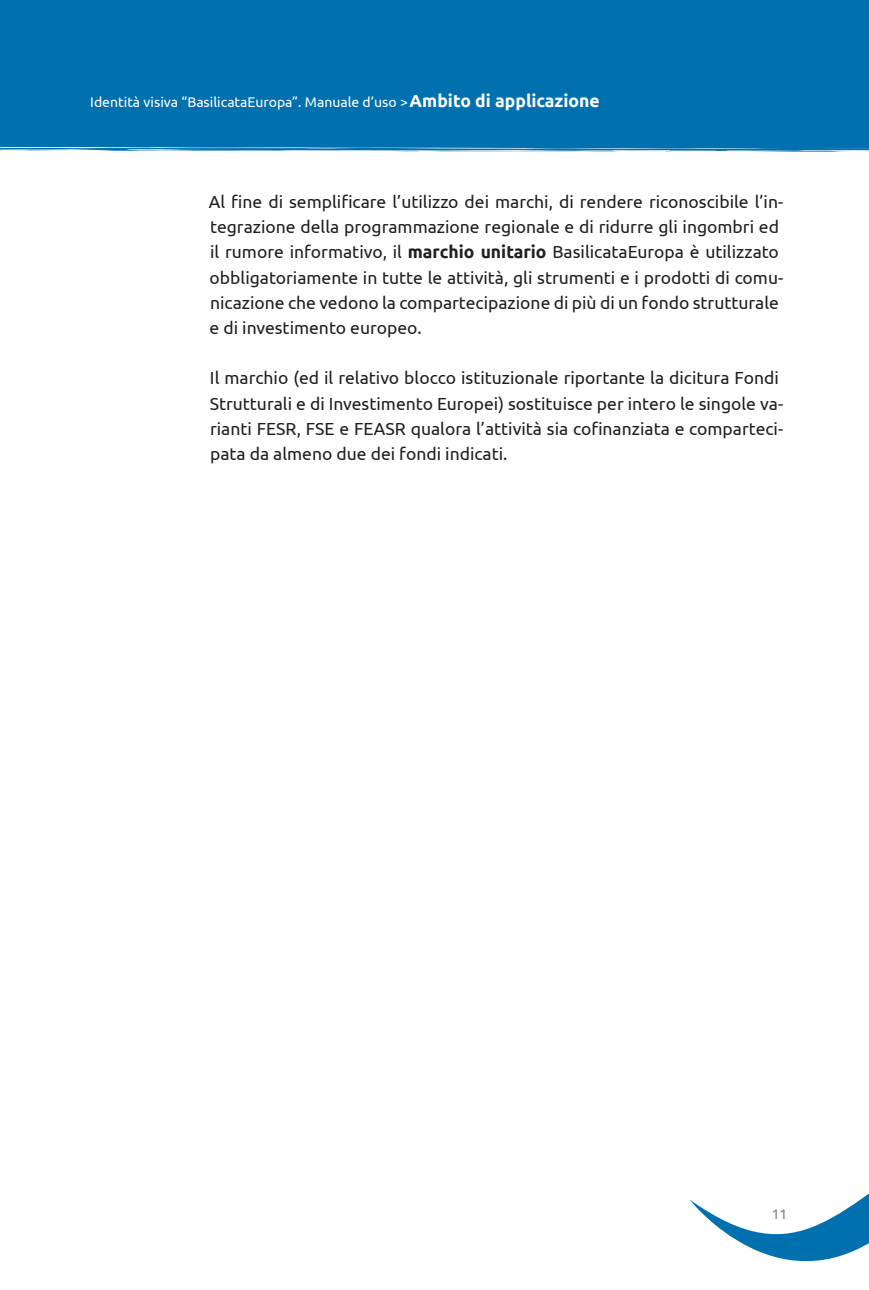
<style>
.page{position:relative;width:869px;height:1290px;background:#fff}
.page>*{position:absolute;margin:0;border:0;box-sizing:border-box;transform-origin:0 0}
.t1{font:17.5px/25.2px "Ubuntu";color:#231f20}
.t2{font:14px "Ubuntu";color:#fff}
.t3{font:14px "Ubuntu";color:#808285}
.s1{font-weight:700;font-size:17.5px}
.s2{font-weight:700}
</style>
<div class="page">
<svg style="left:689px;top:1194px;width:179px;height:68px"></svg>
<div style="left:0;top:0;width:868px;height:152px;background:#0070af"></div>
<svg style="left:853px;top:134px;width:15px;height:18px"></svg>
<svg style="left:639px;top:151px;width:26px;height:1px"></svg>
<svg style="left:699px;top:146px;width:55px;height:1px"></svg>
<svg style="left:306px;top:147px;width:35px;height:1px"></svg>
<svg style="left:425px;top:145px;width:79px;height:7px"></svg>
<p class="t2" style="left:90px;top:94px;width:510px">Identità visiva “BasilicataEuropa”. Manuale d’uso &gt; <span class="s1">Ambito di applicazione</span></p>
<p class="t1" style="left:209px;top:189px;width:575px">Al fine di semplificare l’utilizzo dei marchi, di rendere riconoscibile l’in&shy;tegrazione della programmazione regionale e di ridurre gli ingombri ed il rumore informativo, il <span class="s2">marchio unitario</span> BasilicataEuropa è utilizzato obbligatoriamente in tutte le attività, gli strumenti e i prodotti di comu&shy;nicazione che vedono la compartecipazione di più di un fondo strutturale e di investimento europeo.</p>
<p class="t1" style="left:209px;top:365px;width:575px">Il marchio (ed il relativo blocco istituzionale riportante la dicitura Fondi Strutturali e di Investimento Europei) sostituisce per intero le singole va&shy;rianti FESR, FSE e FEASR qualora l’attività sia cofinanziata e comparteci&shy;pata da almeno due dei fondi indicati.</p>
<p class="t3" style="left:771px;top:1206px;width:17px">11</p>
</div>
